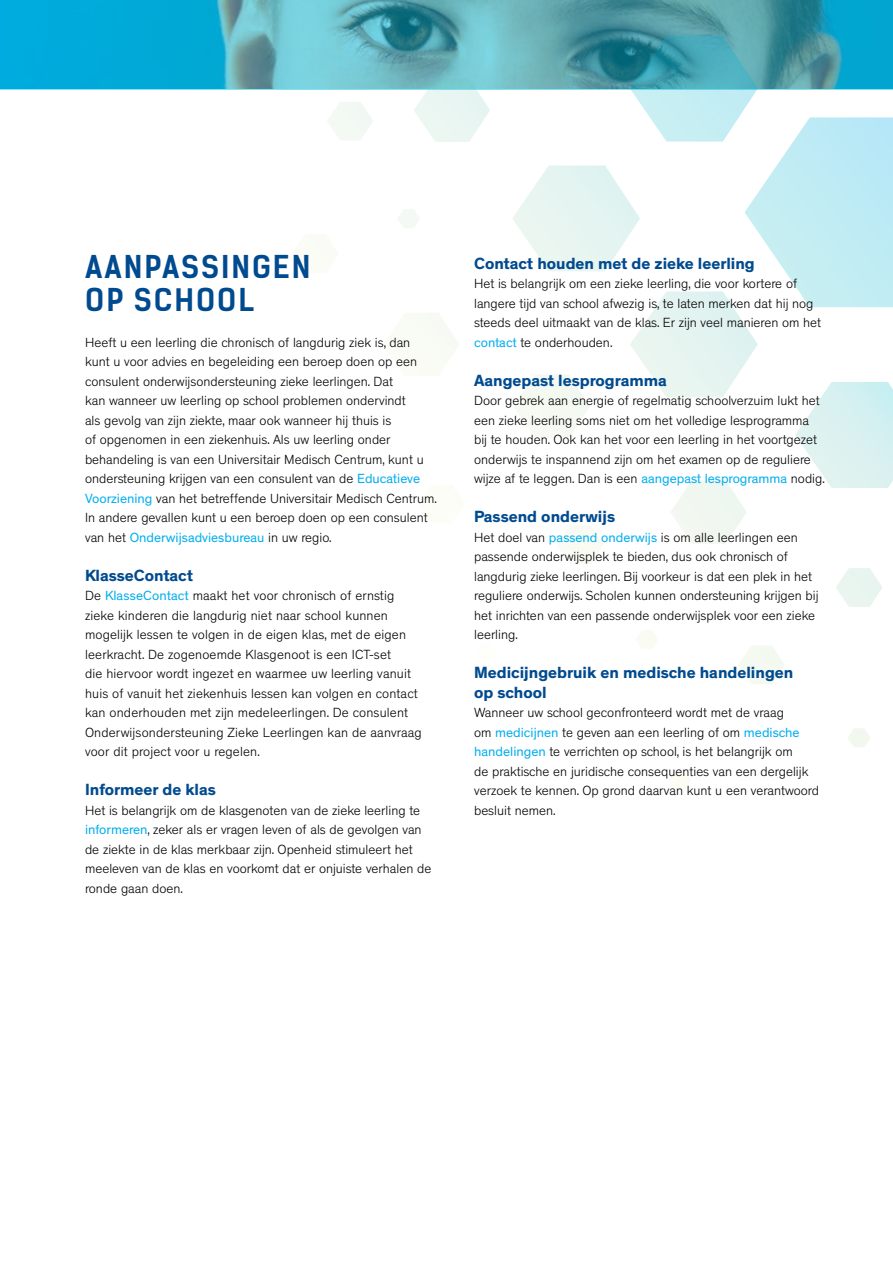
<style>
.page{position:relative;width:893px;height:1263px;background:#fff}
.page>*{position:absolute;margin:0;border:0;box-sizing:border-box;transform-origin:0 0}
.t1{font:700 30px/33px "Kelson Sans";letter-spacing:.065em;color:#004a8f}
.t2{font:700 16.5px/19.5px "Theinhardt";color:#004a8f}
.t3{font:300 13.5px/19.5px "Theinhardt";color:#000}
.s1{font-weight:400;color:#00aeef}
</style>
<div class="page">
<svg style="left:240px;top:0;width:653px;height:89px;background:#58abb7"></svg>
<svg style="left:0;top:0;width:240px;height:89px;background:#07aad6"></svg>
<svg style="left:397px;top:313px;width:62px;height:63px"></svg>
<svg style="left:414px;top:78px;width:76px;height:64px"></svg>
<svg style="left:512px;top:36px;width:381px;height:571px"></svg>
<svg style="left:739px;top:646px;width:45px;height:38px"></svg>
<svg style="left:327px;top:102px;width:46px;height:38px"></svg>
<svg style="left:636px;top:630px;width:22px;height:19px"></svg>
<svg style="left:398px;top:209px;width:22px;height:19px"></svg>
<svg style="left:848px;top:728px;width:22px;height:19px"></svg>
<h1 class="t1" style="left:85px;top:250px;width:227px">AANPASSINGEN<br>OP SCHOOL</h1>
<p class="t3" style="left:85px;top:332px;width:353px">Heeft u een leerling die chronisch of langdurig ziek is, dan kunt u voor advies en begeleiding een beroep doen op een consulent onderwijsondersteuning zieke leerlingen. Dat<br>kan wanneer uw leerling op school problemen ondervindt<br>als gevolg van zijn ziekte, maar ook wanneer hij thuis is<br>of opgenomen in een ziekenhuis. Als uw leerling onder behandeling is van een Universitair Medisch Centrum, kunt u ondersteuning krijgen van een consulent van de <span class="s1">Educatieve Voorziening</span> van het betreffende Universitair Medisch Centrum.<br>In andere gevallen kunt u een beroep doen op een consulent van het <span class="s1">Onderwijsadviesbureau</span> in uw regio.</p>
<p class="t2" style="left:85px;top:566px;width:109px">KlasseContact</p>
<p class="t3" style="left:85px;top:586px;width:338px">De <span class="s1">KlasseContact</span> maakt het voor chronisch of ernstig zieke kinderen die langdurig niet naar school kunnen mogelijk lessen te volgen in de eigen klas, met de eigen leerkracht. De zogenoemde Klasgenoot is een ICT-set<br>die hiervoor wordt ingezet en waarmee uw leerling vanuit huis of vanuit het ziekenhuis lessen kan volgen en contact kan onderhouden met zijn medeleerlingen. De consulent Onderwijsondersteuning Zieke Leerlingen kan de aanvraag voor dit project voor u regelen.</p>
<p class="t2" style="left:85px;top:780px;width:132px">Informeer de klas</p>
<p class="t3" style="left:85px;top:800px;width:348px">Het is belangrijk om de klasgenoten van de zieke leerling te <span class="s1">informeren</span>, zeker als er vragen leven of als de gevolgen van de ziekte in de klas merkbaar zijn. Openheid stimuleert het meeleven van de klas en voorkomt dat er onjuiste verhalen de ronde gaan doen.</p>
<p class="t2" style="left:474px;top:254px;width:282px">Contact houden met de zieke leerling</p>
<p class="t3" style="left:474px;top:274px;width:349px">Het is belangrijk om een zieke leerling, die voor kortere of langere tijd van school afwezig is, te laten merken dat hij nog steeds deel uitmaakt van de klas. Er zijn veel manieren om het <span class="s1">contact</span> te onderhouden.</p>
<p class="t2" style="left:474px;top:371px;width:194px">Aangepast lesprogramma</p>
<p class="t3" style="left:474px;top:391px;width:352px">Door gebrek aan energie of regelmatig schoolverzuim lukt het een zieke leerling soms niet om het volledige lesprogramma bij te houden. Ook kan het voor een leerling in het voortgezet onderwijs te inspannend zijn om het examen op de reguliere wijze af te leggen. Dan is een <span class="s1">aangepast lesprogramma</span> nodig.</p>
<p class="t2" style="left:474px;top:507px;width:143px">Passend onderwijs</p>
<p class="t3" style="left:474px;top:527px;width:346px">Het doel van <span class="s1">passend onderwijs</span> is om alle leerlingen een passende onderwijsplek te bieden, dus ook chronisch of langdurig zieke leerlingen. Bij voorkeur is dat een plek in het reguliere onderwijs. Scholen kunnen ondersteuning krijgen bij het inrichten van een passende onderwijsplek voor een zieke leerling.</p>
<p class="t2" style="left:474px;top:663px;width:321px">Medicijngebruik en medische handelingen op school</p>
<p class="t3" style="left:474px;top:703px;width:346px">Wanneer uw school geconfronteerd wordt met de vraag<br>om <span class="s1">medicijnen</span> te geven aan een leerling of om <span class="s1">medische handelingen</span> te verrichten op school, is het belangrijk om<br>de praktische en juridische consequenties van een dergelijk verzoek te kennen. Op grond daarvan kunt u een verantwoord besluit nemen.</p>
</div>
